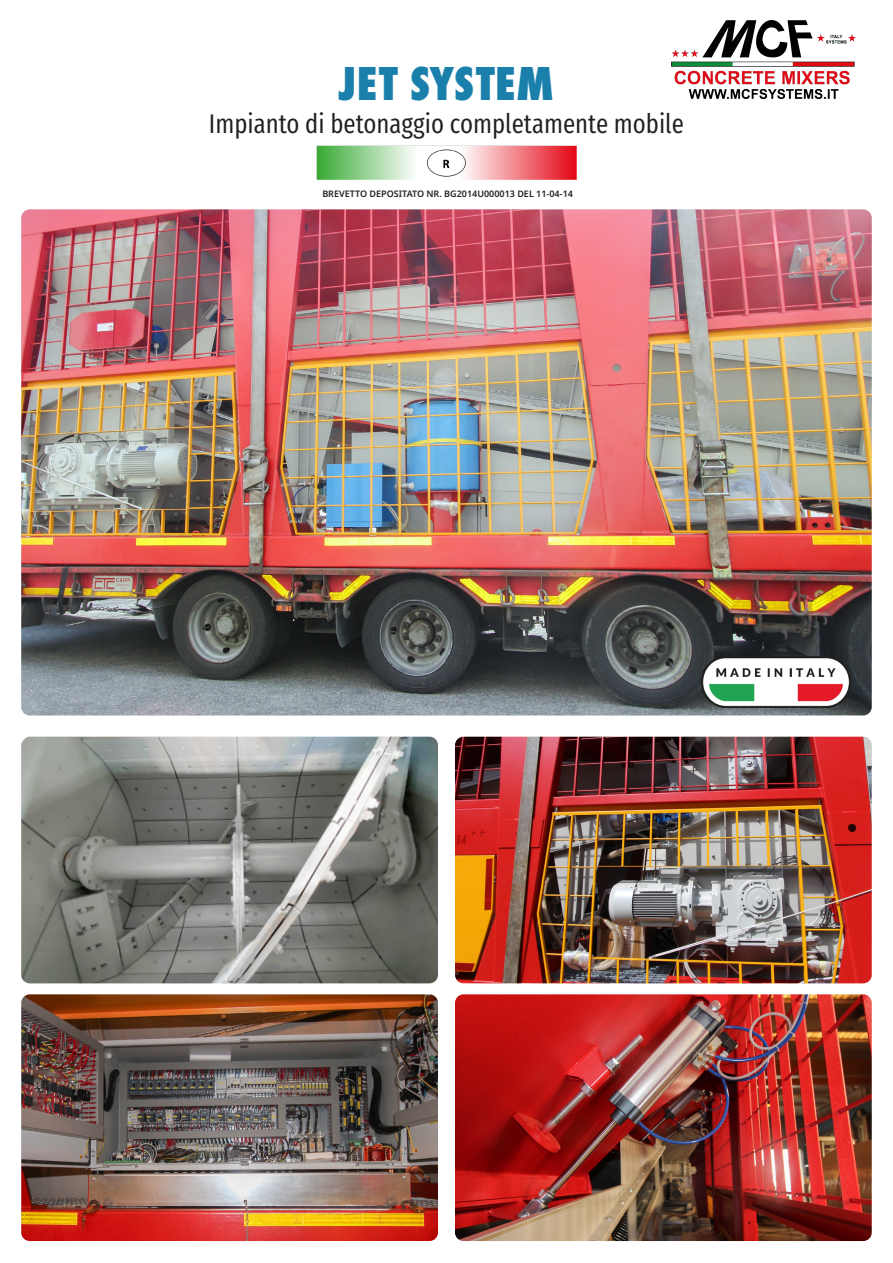
<style>
.page{position:relative;width:893px;height:1263px;background:#fff}
.page>*{position:absolute;margin:0;border:0;box-sizing:border-box;transform-origin:0 0}
.t1{font:800 49.5px "Futura PT Cond";letter-spacing:.01em;color:#1a80ab}
.t2{font:27px "Fira Sans Compressed";color:#231f20}
.t3{font:9px "Noto Sans";color:#231f20}
</style>
<div class="page">
<img style="left:21px;top:209px;width:851px;height:506px">
<img style="left:21px;top:994px;width:417px;height:247px">
<img style="left:455px;top:994px;width:417px;height:247px">
<img style="left:455px;top:737px;width:417px;height:246px">
<img style="left:702px;top:656px;width:148px;height:52px">
<img style="left:672px;top:21px;width:183px;height:77px">
<img style="left:316px;top:145px;width:261px;height:35px">
<img style="left:21px;top:737px;width:417px;height:246px">
<h1 class="t1" style="left:339px;top:54px;width:217px">JET SYSTEM</h1>
<h2 class="t2" style="left:209px;top:103px;width:477px">Impianto di betonaggio completamente mobile</h2>
<p class="t3" style="left:322px;top:187px;width:252px">BREVETTO DEPOSITATO NR. BG2014U000013 DEL 11-04-14</p>
</div>
